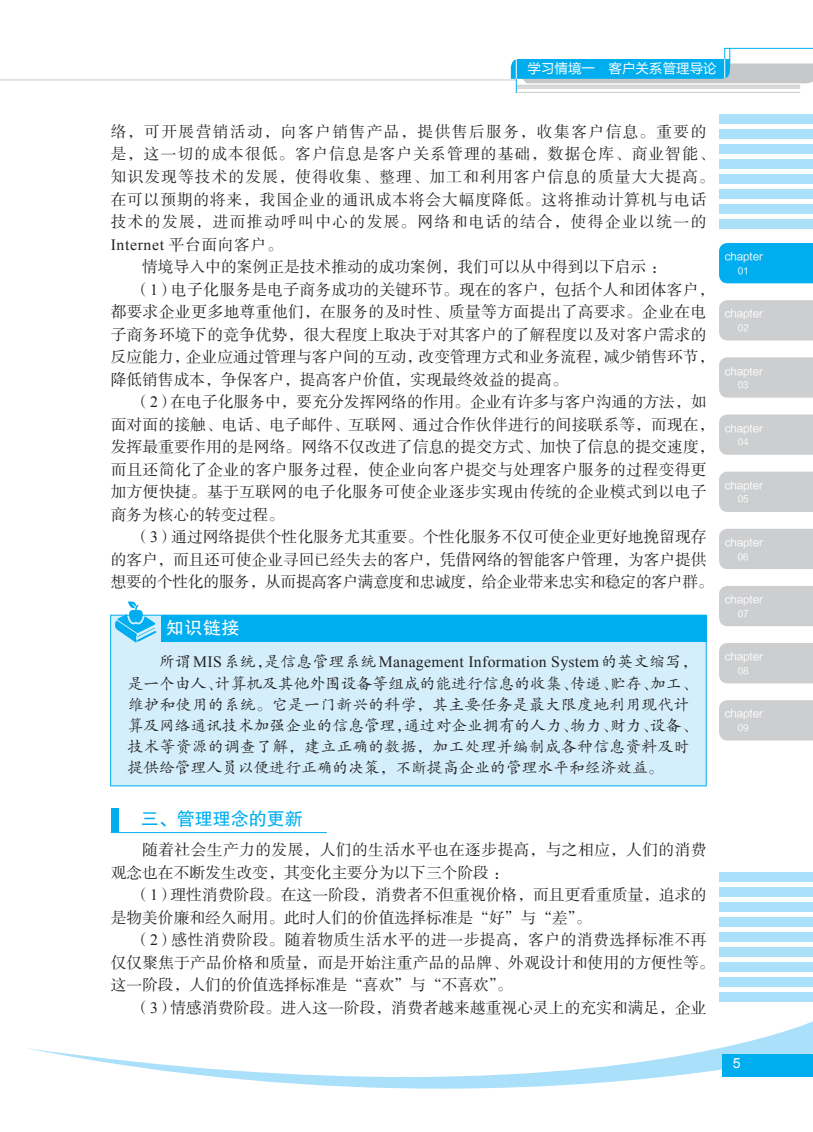
<style>
.page{position:relative;width:813px;height:1132px;background:#fff}
.page>*{position:absolute;margin:0;border:0;box-sizing:border-box;transform-origin:0 0}
.t1{font:18px "FZHTK GBK1 0";color:#00aeef}
.t2{font:18px "FZHTK GBK1 0";color:#fff}
.t3{font:15.75px/22.5px "FZSSK GBK1 0";letter-spacing:.01em;color:#231f20}
.t4{font:15.75px/21px "FZKTK GBK1 0";color:#231f20}
.t5{font:15.75px/22.5px "FZSSK GBK1 0";letter-spacing:.07em;color:#231f20}
.t6{font:15.75px "Times New Roman";letter-spacing:.02em;color:#231f20}
.t7{font:15.75px "FZSSK GBK1 0";letter-spacing:-.02em;color:#231f20}
.t8{font:15.75px "Times New Roman";letter-spacing:.04em;color:#231f20}
.t9{font:14.1px "Arial";color:#fff}
.t10{font:13.5px "FZLTHK GBK1 0";color:#fff}
.t11{font:10.5px "FZLTHK GBK1 0";color:#fff}
.t12{font:9px "FZLTHK GBK1 0";color:#fff}
.s1{font-family:"FZSSK GBK1 0"}
.s2{font-family:"Times New Roman"}
.s3{font-family:"FZKTK GBK1 0"}
</style>
<div class="page">
<svg style="left:28px;top:1022px;width:784px;height:66px"></svg>
<div style="left:721px;top:1053px;width:91px;height:23px;background:#00aeef"></div>
<div style="left:718px;top:872px;width:94px;height:9px;background:#aae0f9"></div>
<div style="left:718px;top:887px;width:94px;height:9px;background:#aae0f9"></div>
<div style="left:718px;top:902px;width:94px;height:9px;background:#aae0f9"></div>
<div style="left:718px;top:917px;width:94px;height:9px;background:#aae0f9"></div>
<div style="left:718px;top:932px;width:94px;height:9px;background:#aae0f9"></div>
<div style="left:718px;top:947px;width:94px;height:9px;background:#aae0f9"></div>
<div style="left:718px;top:962px;width:94px;height:9px;background:#aae0f9"></div>
<div style="left:718px;top:977px;width:94px;height:9px;background:#aae0f9"></div>
<div style="left:718px;top:992px;width:94px;height:9px;background:#aae0f9"></div>
<div style="left:718px;top:114px;width:94px;height:10px;background:#aae0f9"></div>
<div style="left:718px;top:129px;width:94px;height:10px;background:#aae0f9"></div>
<div style="left:718px;top:144px;width:94px;height:10px;background:#aae0f9"></div>
<div style="left:718px;top:159px;width:94px;height:10px;background:#aae0f9"></div>
<div style="left:718px;top:174px;width:94px;height:10px;background:#aae0f9"></div>
<div style="left:718px;top:189px;width:94px;height:10px;background:#aae0f9"></div>
<div style="left:718px;top:204px;width:94px;height:10px;background:#aae0f9"></div>
<div style="left:718px;top:219px;width:94px;height:10px;background:#aae0f9"></div>
<div style="left:719px;top:243px;width:93px;height:40px;background:#00aeef"></div>
<div style="left:719px;top:300px;width:93px;height:40px;background:#cdced0"></div>
<div style="left:719px;top:357px;width:93px;height:40px;background:#cdced0"></div>
<div style="left:719px;top:414px;width:93px;height:40px;background:#cdced0"></div>
<div style="left:719px;top:471px;width:93px;height:41px;background:#cdced0"></div>
<div style="left:719px;top:528px;width:93px;height:41px;background:#cdced0"></div>
<div style="left:719px;top:586px;width:93px;height:40px;background:#cdced0"></div>
<div style="left:719px;top:643px;width:93px;height:40px;background:#cdced0"></div>
<div style="left:719px;top:700px;width:93px;height:40px;background:#cdced0"></div>
<hr style="left:13px;top:79px;width:503px;height:1px;background:#231f20">
<hr style="left:516px;top:85px;width:283px;height:1px;background:#c7c8ca">
<hr style="left:516px;top:86px;width:283px;height:1px;background:#c7c8ca">
<hr style="left:516px;top:88px;width:283px;height:1px;background:#c7c8ca">
<hr style="left:516px;top:92px;width:283px;height:1px;background:#c7c8ca">
<hr style="left:515px;top:60px;width:1px;height:33px;background:#00aeef">
<svg style="left:510px;top:48px;width:302px;height:35px"></svg>
<svg style="left:0;top:79px;width:13px;height:1px"></svg>
<div style="left:110px;top:614px;width:596px;height:172px;background:#d4effb"></div>
<div style="left:161px;top:614px;width:545px;height:27px;background:#00aeef"></div>
<svg style="left:115px;top:601px;width:41px;height:41px"></svg>
<hr style="left:111px;top:831px;width:216px;height:1px;background:#00aeef">
<div style="left:111px;top:808px;width:7px;height:24px;background:#00aeef"></div>
<p class="t10" style="left:527px;top:61px;width:190px">学习情境一 客户关系管理导论</p>
<p class="t5" style="left:111px;top:121px;width:605px">络，可开展营销活动，向客户销售产品，提供售后服务，收集客户信息。重要的是，这一切的成本很低。客户信息是客户关系管理的基础，数据仓库、商业智能、知识发现等技术的发展，使得收集、整理、加工和利用客户信息的质量大大提高。在可以预期的将来，我国企业的通讯成本将会大幅度降低。这将推动计算机与电话技术的发展，进而推动呼叫中心的发展。网络和电话的结合，使得企业以统一的</p>
<p class="t8" style="left:111px;top:234px;width:173px">Internet <span class="s1">平台面向客户。</span></p>
<p class="t3" style="left:142px;top:256px;width:525px">情境导入中的案例正是技术推动的成功案例，我们可以从中得到以下启示：</p>
<p class="t3" style="left:134px;top:279px;width:581px">（<span class="s2">1</span>）电子化服务是电子商务成功的关键环节。现在的客户，包括个人和团体客户，</p>
<p class="t3" style="left:111px;top:301px;width:597px">都要求企业更多地尊重他们，在服务的及时性、质量等方面提出了高要求。企业在电</p>
<p class="t3" style="left:111px;top:324px;width:597px">子商务环境下的竞争优势，很大程度上取决于对其客户的了解程度以及对客户需求的</p>
<p class="t3" style="left:111px;top:346px;width:605px">反应能力，企业应通过管理与客户间的互动，改变管理方式和业务流程，减少销售环节，</p>
<p class="t3" style="left:111px;top:369px;width:458px">降低销售成本，争保客户，提高客户价值，实现最终效益的提高。</p>
<p class="t3" style="left:134px;top:391px;width:573px">（<span class="s2">2</span>）在电子化服务中，要充分发挥网络的作用。企业有许多与客户沟通的方法，如</p>
<p class="t3" style="left:111px;top:414px;width:605px">面对面的接触、电话、电子邮件、互联网、通过合作伙伴进行的间接联系等，而现在，</p>
<p class="t3" style="left:111px;top:436px;width:605px">发挥最重要作用的是网络。网络不仅改进了信息的提交方式、加快了信息的提交速度，</p>
<p class="t3" style="left:111px;top:459px;width:597px">而且还简化了企业的客户服务过程，使企业向客户提交与处理客户服务的过程变得更</p>
<p class="t3" style="left:111px;top:481px;width:597px">加方便快捷。基于互联网的电子化服务可使企业逐步实现由传统的企业模式到以电子</p>
<p class="t3" style="left:111px;top:504px;width:175px">商务为核心的转变过程。</p>
<p class="t3" style="left:134px;top:526px;width:573px">（<span class="s2">3</span>）通过网络提供个性化服务尤其重要。个性化服务不仅可使企业更好地挽留现存</p>
<p class="t3" style="left:111px;top:549px;width:597px">的客户，而且还可使企业寻回已经失去的客户，凭借网络的智能客户管理，为客户提供</p>
<p class="t7" style="left:111px;top:573px;width:604px">想要的个性化的服务，从而提高客户满意度和忠诚度，给企业带来忠实和稳定的客户群。</p>
<p class="t2" style="left:166px;top:617px;width:75px">知识链接</p>
<p class="t6" style="left:159px;top:651px;width:539px"><span class="s3">所谓</span>MIS<span class="s3">系统</span><span class="s1">，</span><span class="s3">是信息管理系统</span>Management Information System<span class="s3">的英文缩写</span><span class="s1">，</span></p>
<p class="t4" style="left:128px;top:672px;width:571px">是一个由人<span class="s1">、</span>计算机及其他外围设备等组成的能进行信息的收集<span class="s1">、</span>传递<span class="s1">、</span>贮存<span class="s1">、</span>加工<span class="s1">、</span>维护和使用的系统<span class="s1">。</span>它是一门新兴的科学<span class="s1">，</span>其主要任务是最大限度地利用现代计算及网络通讯技术加强企业的信息管理<span class="s1">，</span>通过对企业拥有的人力<span class="s1">、</span>物力<span class="s1">、</span>财力<span class="s1">、</span>设备<span class="s1">、</span>技术等资源的调查了解<span class="s1">，</span>建立正确的数据<span class="s1">，</span>加工处理并编制成各种信息资料及时提供给管理人员以便进行正确的决策<span class="s1">，</span>不断提高企业的管理水平和经济效益<span class="s1">。</span></p>
<p class="t1" style="left:141px;top:808px;width:163px">三、管理理念的更新</p>
<p class="t3" style="left:111px;top:839px;width:597px;text-indent:32px">随着社会生产力的发展，人们的生活水平也在逐步提高，与之相应，人们的消费观念也在不断发生改变，其变化主要分为以下三个阶段：</p>
<p class="t3" style="left:111px;top:884px;width:597px;text-indent:24px">（<span class="s2">1</span>）理性消费阶段。在这一阶段，消费者不但重视价格，而且更看重质量，追求的是物美价廉和经久耐用。此时人们的价值选择标准是“好”与“差”。</p>
<p class="t3" style="left:111px;top:929px;width:605px;text-indent:24px">（<span class="s2">2</span>）感性消费阶段。随着物质生活水平的进一步提高，客户的消费选择标准不再仅仅聚焦于产品价格和质量，而是开始注重产品的品牌、外观设计和使用的方便性等。这一阶段，人们的价值选择标准是“喜欢”与“不喜欢”。</p>
<p class="t3" style="left:134px;top:996px;width:573px">（<span class="s2">3</span>）情感消费阶段。进入这一阶段，消费者越来越重视心灵上的充实和满足，企业</p>
<p class="t11" style="left:724px;top:251px;width:40px">chapter</p>
<p class="t12" style="left:737px;top:266px;width:12px">01</p>
<p class="t11" style="left:724px;top:308px;width:40px">chapter</p>
<p class="t12" style="left:737px;top:323px;width:12px">02</p>
<p class="t11" style="left:724px;top:365px;width:40px">chapter</p>
<p class="t12" style="left:737px;top:380px;width:12px">03</p>
<p class="t11" style="left:724px;top:422px;width:40px">chapter</p>
<p class="t12" style="left:737px;top:437px;width:12px">04</p>
<p class="t11" style="left:724px;top:479px;width:40px">chapter</p>
<p class="t12" style="left:737px;top:494px;width:12px">05</p>
<p class="t11" style="left:724px;top:536px;width:40px">chapter</p>
<p class="t12" style="left:737px;top:551px;width:12px">06</p>
<p class="t11" style="left:724px;top:593px;width:40px">chapter</p>
<p class="t12" style="left:737px;top:608px;width:12px">07</p>
<p class="t11" style="left:724px;top:650px;width:40px">chapter</p>
<p class="t12" style="left:737px;top:665px;width:12px">08</p>
<p class="t11" style="left:724px;top:707px;width:40px">chapter</p>
<p class="t12" style="left:737px;top:722px;width:12px">09</p>
<p class="t9" style="left:732px;top:1053px;width:9px">5</p>
</div>
